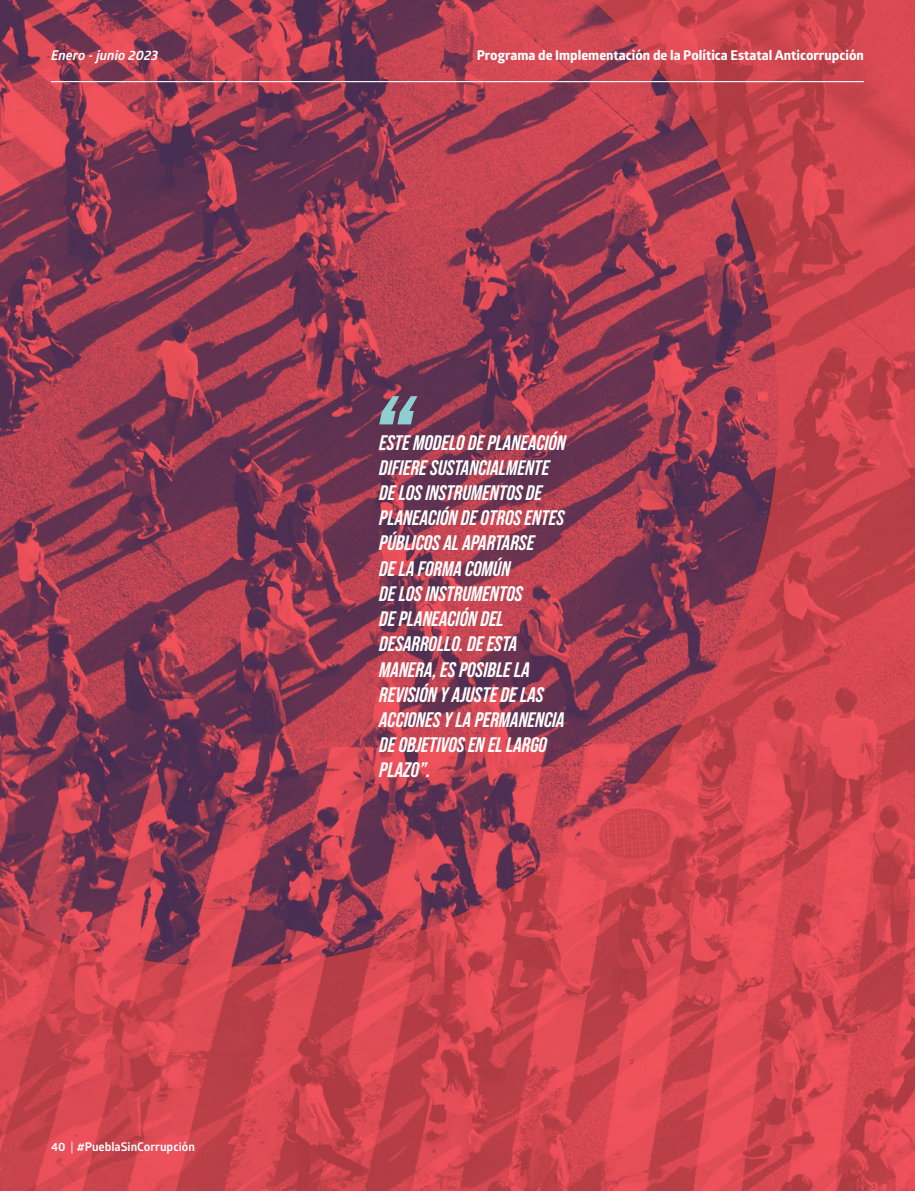
<style>
.page{position:relative;width:915px;height:1191px;background:#fff}
.page>*{position:absolute;margin:0;border:0;box-sizing:border-box;transform-origin:0 0}
.t1{font:italic 700 21px/25.2px "Bebas Neue Pro";color:#fff}
.t2{font:700 13.5px "Globerx";color:#fff}
.t3{font:italic 700 13.5px "Glober";color:#fff}
.t4{font:700 12px "Glober";color:#fff}
.s1{font-weight:400}
</style>
<div class="page">
<img style="left:0;top:0;width:914px;height:1191px">
<svg style="left:379px;top:396px;width:38px;height:28px"></svg>
<hr style="left:51px;top:81px;width:812px;height:1px;background:#fff">
<p class="t3" style="left:51px;top:46px;width:109px">Enero - junio 2023</p>
<p class="t4" style="left:51px;top:1138px;width:145px">40 <span class="s1">|</span> #PueblaSinCorrupción</p>
<p class="t2" style="left:476px;top:45px;width:388px">Programa de Implementación de la Política Estatal Anticorrupción</p>
<p class="t1" style="left:379px;top:429px;width:188px">ESTE MODELO DE PLANEACIÓN<br>DIFIERE SUSTANCIALMENTE<br>DE LOS INSTRUMENTOS DE<br>PLANEACIÓN DE OTROS ENTES<br>PÚBLICOS AL APARTARSE<br>DE LA FORMA COMÚN<br>DE LOS INSTRUMENTOS<br>DE PLANEACIÓN DEL<br>DESARROLLO. DE ESTA<br>MANERA, ES POSIBLE LA<br>REVISIÓN Y AJUSTE DE LAS<br>ACCIONES Y LA PERMANENCIA<br>DE OBJETIVOS EN EL LARGO<br>PLAZO”.</p>
</div>
